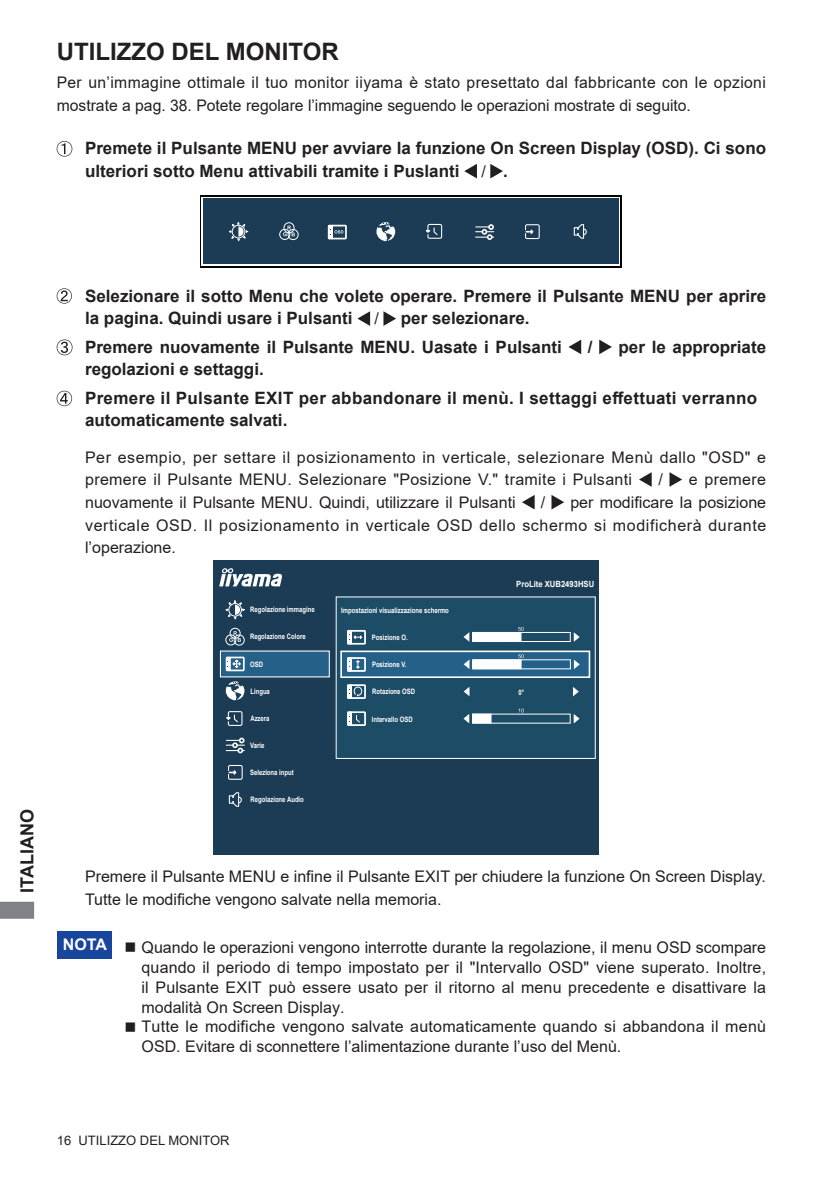
<style>
.page{position:relative;width:840px;height:1191px;background:#fff}
.page>*{position:absolute;margin:0;border:0;box-sizing:border-box;transform-origin:0 0}
.t1{font:700 24px "Arial";color:#231f20}
.t2{font:700 18px "Arial";color:#231f20}
.t3{font:700 17px/22.6px "Arial";color:#231f20}
.t4{font:700 17px/28.4px "Arial";letter-spacing:.02em;color:#231f20}
.t5{font:16px/22.6px "Arial";letter-spacing:.01em;color:#231f20}
.t6{font:16px/22.6px "Arial";letter-spacing:.03em;color:#231f20}
.t7{font:700 16px "Arial";color:#fff}
.t8{font:13px "Arial";color:#231f20}
.t9{font:700 8.6px "Arial";color:#fff;scale:.9 1}
.t10{font:700 7.4px "Arial";color:#fff;scale:.8 1}
.s1{font-weight:700;font-size:17px}
</style>
<div class="page">
<svg style="left:0;top:901px;width:34px;height:17px"></svg>
<svg style="left:57px;top:141px;width:15px;height:16px"></svg>
<svg style="left:464px;top:164px;width:12px;height:14px"></svg>
<svg style="left:490px;top:164px;width:12px;height:14px"></svg>
<svg style="left:57px;top:288px;width:15px;height:16px"></svg>
<svg style="left:357px;top:311px;width:13px;height:15px"></svg>
<svg style="left:383px;top:311px;width:13px;height:15px"></svg>
<svg style="left:57px;top:339px;width:15px;height:16px"></svg>
<svg style="left:568px;top:339px;width:13px;height:15px"></svg>
<svg style="left:599px;top:339px;width:12px;height:15px"></svg>
<svg style="left:57px;top:391px;width:15px;height:15px"></svg>
<svg style="left:639px;top:472px;width:12px;height:15px"></svg>
<svg style="left:669px;top:472px;width:12px;height:15px"></svg>
<svg style="left:522px;top:495px;width:12px;height:14px"></svg>
<svg style="left:551px;top:495px;width:13px;height:14px"></svg>
<div style="left:57px;top:931px;width:55px;height:27px;background:#18469d"></div>
<div style="left:200px;top:195px;width:421px;height:73px;background:#030303"></div>
<svg style="left:201px;top:197px;width:418px;height:69px;background:#c4ccd2"></svg>
<div style="left:203px;top:199px;width:415px;height:65px;background:#1b3c54"></div>
<svg style="left:228px;top:222px;width:20px;height:19px"></svg>
<div style="left:283px;top:222px;width:11px;height:11px;border:1px solid #fff;border-radius:50%"></div>
<div style="left:279px;top:229px;width:11px;height:11px;border:1px solid #fff;border-radius:50%"></div>
<div style="left:287px;top:229px;width:11px;height:11px;border:1px solid #fff;border-radius:50%"></div>
<svg style="left:283px;top:226px;width:12px;height:10px"></svg>
<div style="left:524px;top:224px;width:15px;height:15px;border:1px solid #fff;border-radius:2px"></div>
<svg style="left:526px;top:229px;width:7px;height:5px"></svg>
<svg style="left:573px;top:224px;width:14px;height:15px"></svg>
<svg style="left:376px;top:222px;width:19px;height:19px"></svg>
<div style="left:427px;top:224px;width:15px;height:15px;border:1px solid #fff;border-radius:2px"></div>
<svg style="left:425px;top:227px;width:13px;height:9px"></svg>
<div style="left:327px;top:225px;width:19px;height:14px;border:1px solid #fff"></div>
<div style="left:328px;top:225px;width:4px;height:14px;border:1px solid #fff"></div>
<svg style="left:329px;top:229px;width:14px;height:6px"></svg>
<svg style="left:475px;top:224px;width:18px;height:16px"></svg>
<div style="left:213px;top:560px;width:385px;height:294px;background:#1b3c54"></div>
<div style="left:336px;top:597px;width:259px;height:161px;background:#1d4c67"></div>
<div style="left:335px;top:596px;width:260px;height:163px;border:1px solid #fff"></div>
<svg style="left:219px;top:568px;width:63px;height:18px"></svg>
<div style="left:472px;top:632px;width:48px;height:9px;background:#fff"></div>
<div style="left:472px;top:632px;width:49px;height:10px;border:1px solid #fff"></div>
<div style="left:472px;top:632px;width:98px;height:10px;border:1px solid #fff"></div>
<svg style="left:463px;top:632px;width:6px;height:10px"></svg>
<svg style="left:573px;top:632px;width:6px;height:10px"></svg>
<svg style="left:518px;top:627px;width:5px;height:4px"></svg>
<div style="left:472px;top:714px;width:18px;height:9px;background:#fff"></div>
<div style="left:472px;top:713px;width:19px;height:10px;border:1px solid #fff"></div>
<div style="left:472px;top:713px;width:98px;height:10px;border:1px solid #fff"></div>
<svg style="left:463px;top:714px;width:6px;height:9px"></svg>
<svg style="left:573px;top:714px;width:6px;height:9px"></svg>
<svg style="left:518px;top:708px;width:5px;height:4px"></svg>
<div style="left:347px;top:630px;width:18px;height:14px;border:1px solid #fff"></div>
<div style="left:347px;top:630px;width:4px;height:14px;border:1px solid #fff"></div>
<svg style="left:348px;top:631px;width:14px;height:13px"></svg>
<div style="left:347px;top:684px;width:18px;height:15px;border:1px solid #fff"></div>
<div style="left:347px;top:685px;width:4px;height:13px;border:1px solid #fff"></div>
<svg style="left:348px;top:685px;width:14px;height:13px"></svg>
<div style="left:347px;top:711px;width:19px;height:15px;border:1px solid #fff"></div>
<div style="left:347px;top:712px;width:4px;height:13px;border:1px solid #fff"></div>
<svg style="left:348px;top:712px;width:12px;height:13px"></svg>
<div style="left:220px;top:651px;width:109px;height:26px;background:#246087"></div>
<svg style="left:225px;top:600px;width:20px;height:19px"></svg>
<svg style="left:226px;top:737px;width:18px;height:16px"></svg>
<div style="left:230px;top:628px;width:10px;height:10px;border:1px solid #fff;border-radius:50%"></div>
<div style="left:225px;top:634px;width:11px;height:11px;border:1px solid #fff;border-radius:50%"></div>
<div style="left:234px;top:635px;width:10px;height:10px;border:1px solid #fff;border-radius:50%"></div>
<svg style="left:229px;top:631px;width:12px;height:11px"></svg>
<svg style="left:226px;top:681px;width:18px;height:19px"></svg>
<div style="left:228px;top:711px;width:14px;height:15px;border:1px solid #fff;border-radius:2px"></div>
<svg style="left:226px;top:714px;width:12px;height:9px"></svg>
<div style="left:228px;top:765px;width:14px;height:15px;border:1px solid #fff;border-radius:2px"></div>
<svg style="left:229px;top:770px;width:7px;height:4px"></svg>
<svg style="left:228px;top:792px;width:14px;height:15px"></svg>
<div style="left:341px;top:651px;width:248px;height:26px;background:#246087"></div>
<div style="left:340px;top:650px;width:250px;height:28px;border:2px solid #fff"></div>
<div style="left:472px;top:660px;width:49px;height:8px;background:#fff"></div>
<div style="left:472px;top:659px;width:98px;height:10px;border:1px solid #fff"></div>
<svg style="left:463px;top:660px;width:6px;height:9px"></svg>
<svg style="left:573px;top:659px;width:6px;height:10px"></svg>
<svg style="left:518px;top:654px;width:5px;height:4px"></svg>
<div style="left:347px;top:657px;width:18px;height:15px;border:1px solid #fff"></div>
<div style="left:347px;top:658px;width:4px;height:13px;border:1px solid #fff"></div>
<svg style="left:348px;top:658px;width:11px;height:13px"></svg>
<svg style="left:463px;top:687px;width:6px;height:9px"></svg>
<svg style="left:573px;top:687px;width:5px;height:9px"></svg>
<div style="left:225px;top:656px;width:19px;height:15px;border:1px solid #fff"></div>
<div style="left:226px;top:657px;width:4px;height:13px;border:1px solid #fff"></div>
<svg style="left:227px;top:660px;width:13px;height:8px"></svg>
<h1 class="t1" style="left:57px;top:35px;width:283px">UTILIZZO DEL MONITOR</h1>
<p class="t5" style="left:57px;top:71px;width:710px">Per un’immagine ottimale il tuo monitor iiyama è stato presettato dal fabbricante con le opzioni mostrate a pag. 38. Potete regolare l’immagine seguendo le operazioni mostrate di seguito.</p>
<p class="t3" style="left:85px;top:137px;width:682px">Premete il Pulsante MENU per avviare la funzione On Screen Display (OSD). Ci sono ulteriori sotto Menu attivabili tramite i Puslanti</p>
<p class="t5" style="left:481px;top:159px;width:28px">/ <span class="s1">.</span></p>
<p class="t2" style="left:14px;top:892px;width:85px;rotate:-90deg">ITALIANO</p>
<p class="t3" style="left:85px;top:284px;width:682px">Selezionare il sotto Menu che volete operare. Premere il Pulsante MENU per aprire la pagina. Quindi usare i Pulsanti</p>
<p class="t3" style="left:85px;top:304px;width:478px;line-height:28.4px;text-indent:316px">per selezionare.<br>Premere nuovamente il Pulsante MENU. Uasate i Pulsanti</p>
<p class="t5" style="left:374px;top:307px;width:6px">/</p>
<p class="t3" style="left:587px;top:335px;width:6px">/</p>
<p class="t3" style="left:618px;top:335px;width:149px">per le appropriate</p>
<p class="t4" style="left:85px;top:355px;width:673px">regolazioni e settaggi.<br>Premere il Pulsante EXIT per abbandonare il menù. I settaggi effettuati verranno</p>
<p class="t3" style="left:85px;top:409px;width:204px">automaticamente salvati.</p>
<p class="t6" style="left:85px;top:446px;width:682px">Per esempio, per settare il posizionamento in verticale, selezionare Menù dallo "OSD" e premere il Pulsante MENU. Selezionare "Posizione V." tramite i Pulsanti</p>
<p class="t5" style="left:658px;top:468px;width:6px">/</p>
<p class="t5" style="left:688px;top:468px;width:79px">e premere</p>
<p class="t5" style="left:85px;top:491px;width:682px;text-align:justify;text-indent:485px">per modificare la posizione verticale OSD. Il posizionamento in verticale OSD dello schermo si modificherà durante l’operazione.</p>
<p class="t5" style="left:85px;top:491px;width:432px">nuovamente il Pulsante MENU. Quindi, utilizzare il Pulsanti</p>
<p class="t5" style="left:540px;top:491px;width:6px">/</p>
<p class="t9" style="left:516px;top:577px;width:88px">ProLite XUB2493HSU</p>
<p class="t10" style="left:250px;top:604px;width:82px">Regolazione immagine</p>
<p class="t10" style="left:250px;top:631px;width:71px">Regolazione Colore</p>
<p class="t10" style="left:250px;top:659px;width:18px">OSD</p>
<p class="t10" style="left:341px;top:605px;width:136px">Impostazioni visualizzazione schermo</p>
<p class="t10" style="left:371px;top:632px;width:46px">Posizione O.</p>
<p class="t10" style="left:372px;top:659px;width:45px">Posizione V.</p>
<p class="t10" style="left:250px;top:686px;width:26px">Lingua</p>
<p class="t10" style="left:372px;top:686px;width:55px">Rotazione OSD</p>
<p class="t10" style="left:518px;top:686px;width:9px">0°</p>
<p class="t10" style="left:250px;top:713px;width:26px">Azzera</p>
<p class="t10" style="left:371px;top:714px;width:53px">Intervallo OSD</p>
<p class="t10" style="left:250px;top:740px;width:19px">Varie</p>
<p class="t10" style="left:250px;top:767px;width:56px">Seleziona input</p>
<p class="t10" style="left:250px;top:794px;width:68px">Regolazione Audio</p>
<p class="t5" style="left:85px;top:865px;width:681px">Premere il Pulsante MENU e infine il Pulsante EXIT per chiudere la funzione On Screen Display.<br>Tutte le modifiche vengono salvate nella memoria.</p>
<p class="t7" style="left:63px;top:933px;width:46px">NOTA</p>
<p class="t5" style="left:141px;top:937px;width:625px;line-height:19.8px;text-align:justify;text-indent:-17px">■ Quando le operazioni vengono interrotte durante la regolazione, il menu OSD scompare quando il periodo di tempo impostato per il "Intervallo OSD" viene superato. Inoltre, il Pulsante EXIT può essere usato per il ritorno al menu precedente e disattivare la modalità On Screen Display.</p>
<p class="t5" style="left:141px;top:1016px;width:625px;line-height:19.8px;text-indent:-17px">■ Tutte le modifiche vengono salvate automaticamente quando si abbandona il menù<br>OSD. Evitare di sconnettere l’alimentazione durante l’uso del Menù.</p>
<p class="t8" style="left:57px;top:1131px;width:174px">16 UTILIZZO DEL MONITOR</p>
</div>
